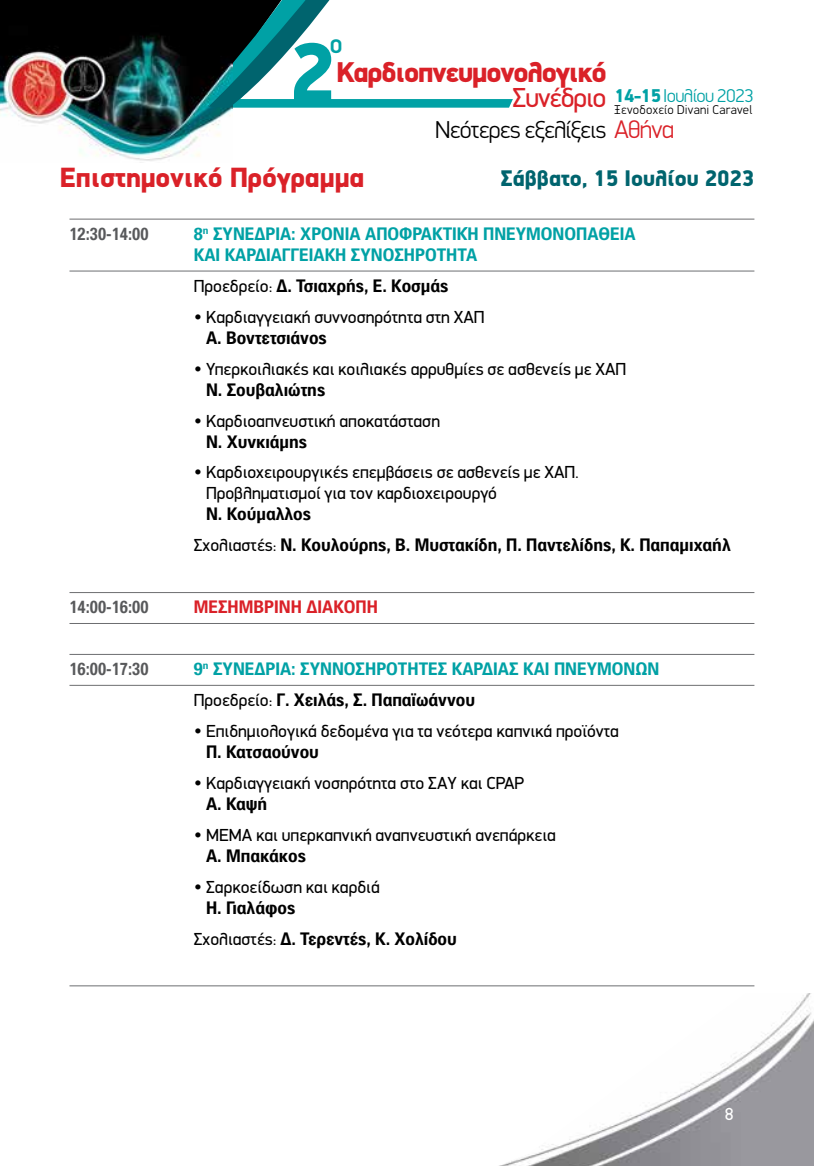
<style>
.page{position:relative;width:814px;height:1166px;background:#fff}
.page>*{position:absolute;margin:0;border:0;box-sizing:border-box;transform-origin:0 0}
.t1{font:900 84.35px "PF Din Display";color:#00a1a5}
.t2{font:900 28.7px "PF Din Display";letter-spacing:-.04em;color:#da2128}
.t3{font:900 28px "PF Din Display";letter-spacing:-.005em;color:#da2128}
.t4{font:27.65px "PF Din Display";letter-spacing:-.04em;color:#da2128}
.t5{font:300 24.5px "PF Din Display";letter-spacing:-.03em;color:#000}
.t6{font:900 22.75px "PF Din Display";letter-spacing:-.005em;color:#00646e}
.t7{font:700 19.78px "PF Din Display";color:#00a1a5}
.t8{font:300 18.55px "PF Din Display";letter-spacing:-.03em;color:#00a1a5}
.t9{font:17.5px/21px "PF Din Display";color:#000}
.t10{font:700 17.5px/31px "PF Paperback";color:#000}
.t11{font:700 17.5px/21px "PF Paperback";color:#00a1a5}
.t12{font:700 17.5px "PF Paperback";color:#58595b;scale:.9 1}
.t13{font:700 17.5px "PF Paperback";color:#da2128}
.t14{font:17.5px "PF Din Display";color:#fff}
.t15{font:300 12.78px "PF Din Display";letter-spacing:.02em;color:#000}
.s1{font-weight:900}
.s2{font-size:25.55px;color:#da2128}
.s3{font-family:"PF Din Display";font-weight:400}
.s4{font-family:"PF Din Display";font-weight:400;color:#000}
.s5{color:#000}
</style>
<div class="page">
<img style="left:499px;top:993px;width:315px;height:173px">
<img style="left:65px;top:130px;width:155px;height:31px">
<img style="left:0;top:0;width:513px;height:130px">
<hr style="left:69px;top:219px;width:685px;height:1px;background:#6d6e71">
<hr style="left:69px;top:271px;width:685px;height:1px;background:#6d6e71">
<hr style="left:69px;top:592px;width:685px;height:1px;background:#6d6e71">
<hr style="left:69px;top:623px;width:685px;height:1px;background:#6d6e71">
<hr style="left:69px;top:654px;width:685px;height:1px;background:#6d6e71">
<hr style="left:69px;top:685px;width:685px;height:1px;background:#6d6e71">
<hr style="left:69px;top:985px;width:685px;height:1px;background:#6d6e71">
<p class="t7" style="left:330px;top:34px;width:14px">o</p>
<h1 class="t1" style="left:289px;top:21px;width:48px">2</h1>
<h2 class="t2" style="left:336px;top:54px;width:271px">Καρδιοπνευμονολογικό</h2>
<h3 class="t4" style="left:512px;top:81px;width:95px">Συνέδριο</h3>
<p class="t8" style="left:614px;top:84px;width:141px"><span class="s1">14-15</span>Ιουλίου 2023</p>
<p class="t15" style="left:614px;top:102px;width:140px">Ξενοδοχείο Divani Caravel</p>
<h3 class="t5" style="left:435px;top:115px;width:240px">Νεότερες εξελίξεις <span class="s2">Αθήνα</span></h3>
<h3 class="t3" style="left:60px;top:160px;width:306px">Επιστημονικό Πρόγραμμα</h3>
<h3 class="t6" style="left:501px;top:164px;width:255px">Σάββατο, 15 Ιουλίου 2023</h3>
<p class="t12" style="left:69px;top:223px;width:89px">12:30-14:00</p>
<p class="t11" style="left:194px;top:222px;width:443px">8<sup>η</sup> ΣΥΝΕΔΡΙΑ: ΧΡΟΝΙΑ ΑΠΟΦΡΑΚΤΙΚΉ ΠΝΕΥΜΟΝΟΠΑΘΕΙΑ<br>ΚΑΙ ΚΑΡΔΙΑΓΓΕΙΑΚΗ ΣΥΝΟΣΗΡΟΤΗΤΑ</p>
<p class="t10" style="left:194px;top:269px;width:256px"><span class="s3">Προεδρείο:</span> Δ. Τσιαχρής, Ε. Κοσμάς</p>
<p class="t9" style="left:194px;top:306px;width:292px">• Καρδιαγγειακή συννοσηρότητα στη ΧΑΠ</p>
<p class="t10" style="left:206px;top:321px;width:122px">Α. Βοντετσιάνος</p>
<p class="t9" style="left:194px;top:358px;width:434px">• Υπερκοιλιακές και κοιλιακές αρρυθμίες σε ασθενείς με ΧΑΠ</p>
<p class="t10" style="left:206px;top:373px;width:121px">Ν. Σουβαλιώτης</p>
<p class="t9" style="left:194px;top:410px;width:248px">• Καρδιοαπνευστική αποκατάσταση</p>
<p class="t10" style="left:206px;top:425px;width:103px">Ν. Χυνκιάμης</p>
<p class="t9" style="left:206px;top:462px;width:374px;text-indent:-12px">• Καρδιοχειρουργικές επεμβάσεις σε ασθενείς με ΧΑΠ.<br>Προβληματισμοί για τον καρδιοχειρουργό</p>
<p class="t10" style="left:194px;top:498px;width:538px;text-indent:12px">Ν. Κούμαλλος<br><span class="s3">Σχολιαστές:</span> Ν. Κουλούρης, Β. Μυστακίδη, Π. Παντελίδης, Κ. Παπαμιχαήλ</p>
<p class="t12" style="left:69px;top:596px;width:89px">14:00-16:00</p>
<p class="t13" style="left:194px;top:596px;width:186px">ΜΕΣΗΜΒΡΙΝΗ ΔΙΑΚΟΠΗ</p>
<p class="t12" style="left:69px;top:658px;width:89px">16:00-17:30</p>
<p class="t11" style="left:194px;top:653px;width:467px;line-height:31px">9<sup>η</sup> ΣΥΝΕΔΡΙΑ: ΣΥΝΝΟΣΗΡΟΤΗΤΕΣ ΚΑΡΔΙΑΣ ΚΑΙ ΠΝΕΥΜΟΝΩΝ<br><span class="s4">Προεδρείο:</span> <span class="s5">Γ. Χειλάς, Σ. Παπαϊωάννου</span></p>
<p class="t9" style="left:194px;top:720px;width:426px">• Επιδημιολογικά δεδομένα για τα νεότερα καπνικά προϊόντα</p>
<p class="t10" style="left:206px;top:735px;width:114px">Π. Κατσαούνου</p>
<p class="t9" style="left:194px;top:772px;width:332px">• Καρδιαγγειακή νοσηρότητα στο ΣΑΥ και CPAP</p>
<p class="t10" style="left:206px;top:787px;width:63px">Α. Καψή</p>
<p class="t9" style="left:194px;top:824px;width:363px">• ΜΕΜΑ και υπερκαπνική αναπνευστική ανεπάρκεια</p>
<p class="t10" style="left:206px;top:839px;width:101px">Α. Μπακάκος</p>
<p class="t9" style="left:194px;top:876px;width:187px">• Σαρκοείδωση και καρδιά</p>
<p class="t10" style="left:194px;top:891px;width:264px;text-indent:12px">Η. Γιαλάφος<br><span class="s3">Σχολιαστές:</span> Δ. Τερεντές, Κ. Χολίδου</p>
<p class="t14" style="left:724px;top:1103px;width:11px">8</p>
</div>
